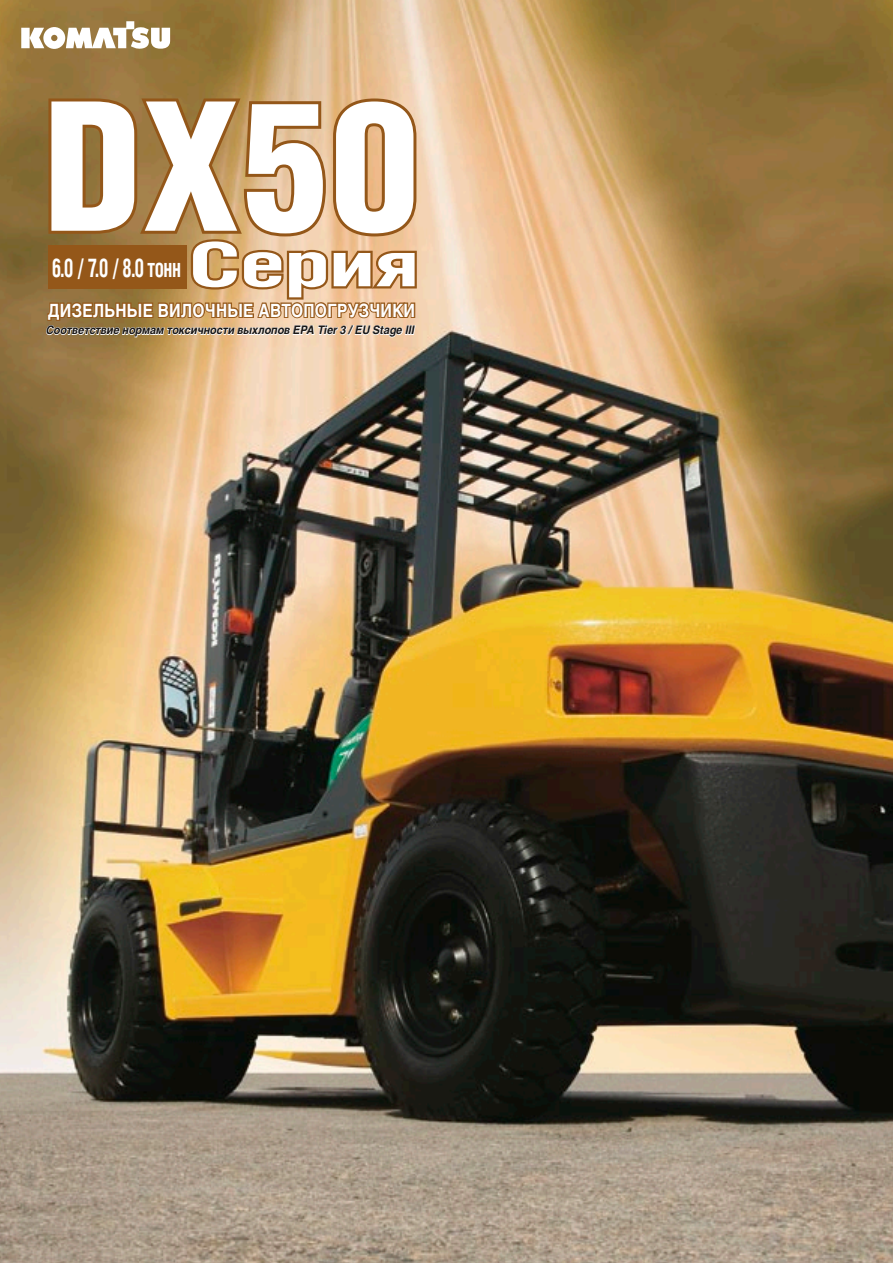
<style>
.page{position:relative;width:893px;height:1263px;background:#fff}
.page>*{position:absolute;margin:0;border:0;box-sizing:border-box;transform-origin:0 0}
.t1{font:180px "Helios Cond Black C";color:#fff}
.t2{font:700 60.9px "Helios Cond C";letter-spacing:-.015em;color:#fff;scale:1.62 1}
.t3{font:700 25.8px "Helios Cond C";color:#fff;scale:.75 1}
.t4{font:700 18.15px "Helios C";letter-spacing:.02em;color:#fff;scale:.85 1}
.t5{font:italic 700 11.55px "Helios C";color:#1c1917;scale:.92 1}
</style>
<div class="page">
<img style="left:0;top:0;width:893px;height:1263px">
<svg style="left:21px;top:21px;width:150px;height:29px"></svg>
<svg style="left:45px;top:94px;width:374px;height:262px;background:#bd9361"></svg>
<div style="left:48px;top:246px;width:138px;height:43px;background:#945719"></div>
<h1 class="t1" style="left:42px;top:64px;width:379px">DX50</h1>
<h3 class="t3" style="left:52px;top:253px;width:174px">6.0 / 7.0 / 8.0 тонн</h3>
<h2 class="t2" style="left:189px;top:228px;width:144px">Серия</h2>
<h3 class="t4" style="left:48px;top:300px;width:434px">ДИЗЕЛЬНЫЕ ВИЛОЧНЫЕ АВТОПОГРУЗЧИКИ</h3>
<p class="t5" style="left:46px;top:323px;width:402px">Соответствие нормам токсичности выхлопов EPA Tier 3 / EU Stage III</p>
</div>
